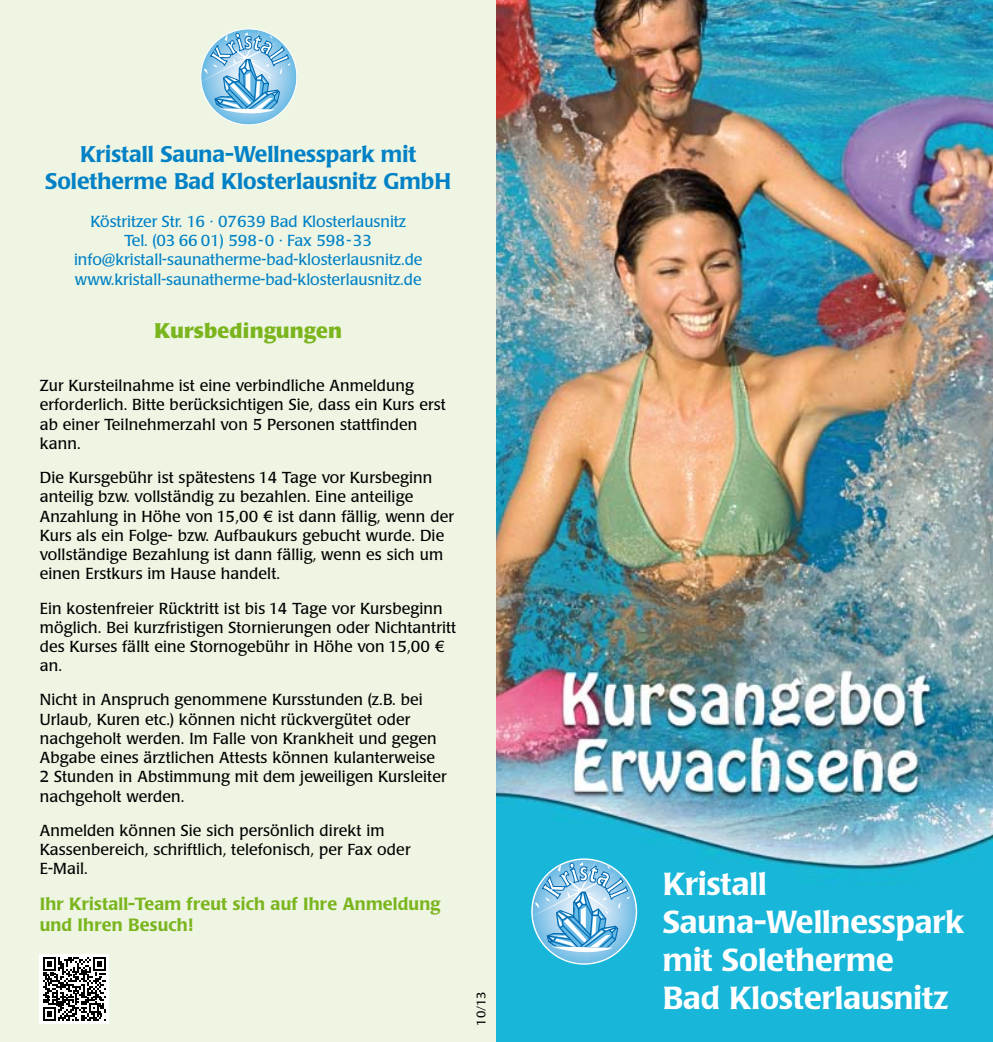
<style>
.page{position:relative;width:993px;height:1042px;background:#fff}
.page>*{position:absolute;margin:0;border:0;box-sizing:border-box;transform-origin:0 0}
.t1{font:500 31.5px/37.8px "Laudatio Pro";color:#fff}
.t2{font:500 22.4px/26.8px "Laudatio Pro";color:#0081c6;text-align:center}
.t3{font:700 21px "Laudatio Pro";letter-spacing:.01em;color:#7ab51d}
.t4{font:500 17.5px/21px "Laudatio Pro";letter-spacing:.01em;color:#7ab51d}
.t5{font:15.75px/19.2px "Laudatio Pro";letter-spacing:.01em;color:#000}
.t6{font:15.75px/19.2px "Laudatio Pro";color:#0081c6;text-align:center}
.t7{font:12.25px "Laudatio Pro";color:#000}
</style>
<div class="page">
<div style="left:0;top:0;width:496px;height:1042px;background:#eef5e3"></div>
<svg style="left:201px;top:29px;width:95px;height:96px"></svg>
<svg style="left:200px;top:30px;width:91px;height:83px;background:#99cae4"></svg>
<img style="left:496px;top:0;width:496px;height:1042px">
<svg style="left:531px;top:859px;width:105px;height:105px;background:#78c3e3"></svg>
<div style="left:40px;top:954px;width:69px;height:69px;background:#fff"></div>
<svg style="left:43px;top:957px;width:63px;height:63px"></svg>
<h2 class="t2" style="left:45px;top:141px;width:407px">Kristall Sauna-Wellnesspark mit<br>Soletherme Bad Klosterlausnitz GmbH</h2>
<p class="t6" style="left:74px;top:212px;width:350px">Köstritzer Str. 16 · 07639 Bad Klosterlausnitz<br>Tel. (03 66 01) 598-0 · Fax 598-33 info@kristall-saunatherme-bad-klosterlausnitz.de www.kristall-saunatherme-bad-klosterlausnitz.de</p>
<h3 class="t3" style="left:154px;top:317px;width:189px">Kursbedingungen</h3>
<p class="t5" style="left:40px;top:376px;width:407px">Zur Kursteilnahme ist eine verbindliche Anmeldung erforderlich. Bitte berücksichtigen Sie, dass ein Kurs erst ab einer Teilnehmerzahl von 5 Personen stattfinden kann.</p>
<p class="t5" style="left:40px;top:468px;width:415px">Die Kursgebühr ist spätestens 14 Tage vor Kursbeginn anteilig bzw. vollständig zu bezahlen. Eine anteilige Anzahlung in Höhe von 15,00 € ist dann fällig, wenn der Kurs als ein Folge- bzw. Aufbaukurs gebucht wurde. Die vollständige Bezahlung ist dann fällig, wenn es sich um einen Erstkurs im Hause handelt.</p>
<p class="t5" style="left:40px;top:598px;width:418px">Ein kostenfreier Rücktritt ist bis 14 Tage vor Kursbeginn möglich. Bei kurzfristigen Stornierungen oder Nichtantritt des Kurses fällt eine Stornogebühr in Höhe von 15,00 € an.</p>
<p class="t5" style="left:40px;top:690px;width:408px">Nicht in Anspruch genommene Kursstunden (z.B. bei Urlaub, Kuren etc.) können nicht rückvergütet oder nachgeholt werden. Im Falle von Krankheit und gegen Abgabe eines ärztlichen Attests können kulanterweise 2 Stunden in Abstimmung mit dem jeweiligen Kursleiter nachgeholt werden.</p>
<p class="t5" style="left:40px;top:820px;width:372px">Anmelden können Sie sich persönlich direkt im<br>Kassenbereich, schriftlich, telefonisch, per Fax oder<br>E-Mail.</p>
<p class="t4" style="left:40px;top:893px;width:402px">Ihr Kristall-Team freut sich auf Ihre Anmeldung und Ihren Besuch!</p>
<p class="t7" style="left:473px;top:1026px;width:36px;rotate:-90deg">10/13</p>
<h1 class="t1" style="left:662px;top:865px;width:302px">Kristall<br>Sauna-Wellnesspark mit Soletherme<br>Bad Klosterlausnitz</h1>
</div>
